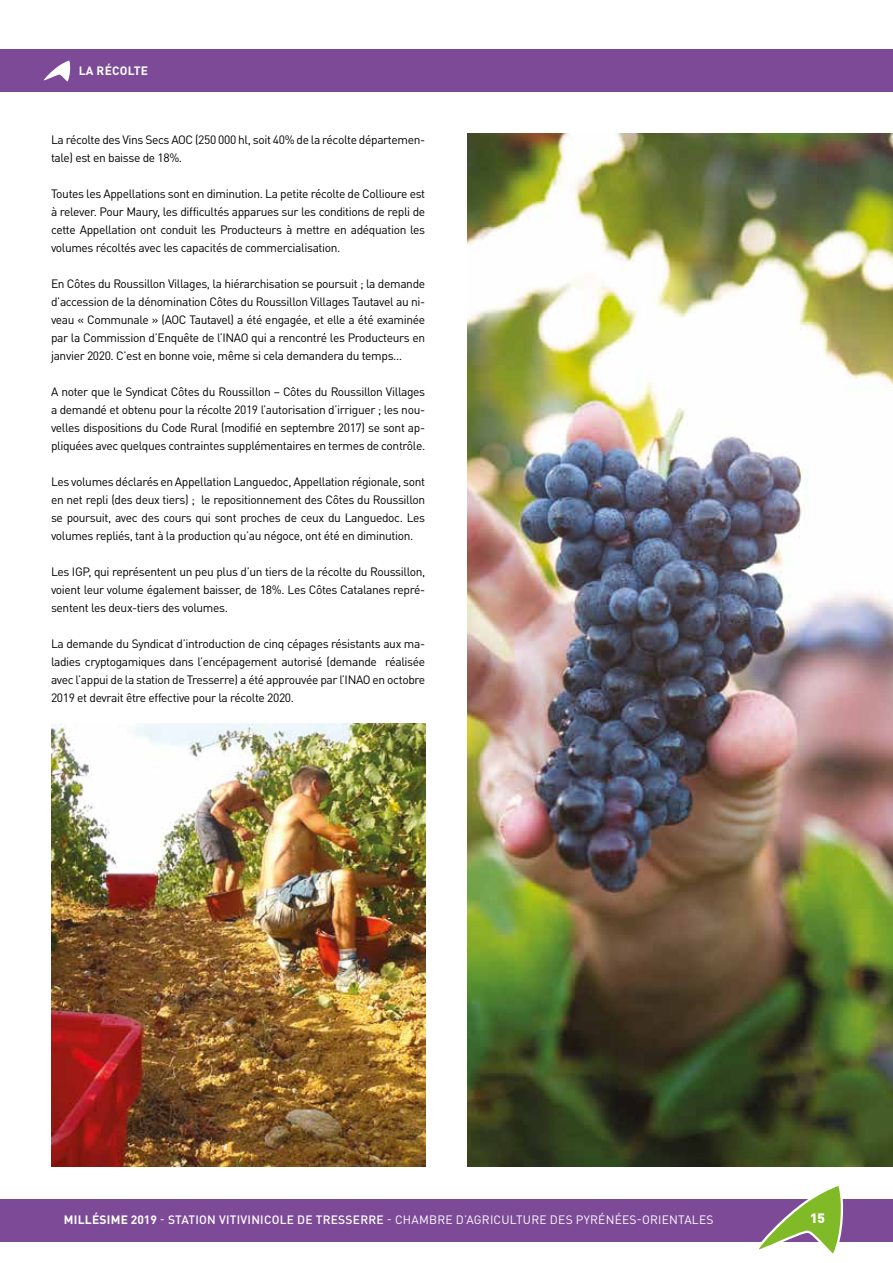
<style>
.page{position:relative;width:893px;height:1263px;background:#fff}
.page>*{position:absolute;margin:0;border:0;box-sizing:border-box;transform-origin:0 0}
.t1{font:900 13.5px "DIN Pro";color:#fff}
.t2{font:12px/18px "DIN Pro";letter-spacing:-.03em;color:#000;text-align:justify}
.t3{font:12px "DIN Pro";letter-spacing:.02em;color:#fff}
.t4{font:700 12px "DIN Pro";letter-spacing:.02em;color:#fff}
.s1{font-weight:700}
.s2{font-weight:500}
</style>
<div class="page">
<div style="left:0;top:1199px;width:893px;height:42px;background:#7d4a98"></div>
<div style="left:0;top:50px;width:893px;height:42px;background:#7d4a98"></div>
<svg style="left:44px;top:61px;width:26px;height:21px"></svg>
<svg style="left:755px;top:1186px;width:89px;height:68px"></svg>
<img style="left:468px;top:134px;width:425px;height:1032px">
<img style="left:51px;top:724px;width:374px;height:442px">
<p class="t4" style="left:79px;top:61px;width:71px">LA RÉCOLTE</p>
<p class="t2" style="left:51px;top:129px;width:376px">La récolte des Vins Secs AOC (250 000 hl, soit 40% de la récolte départemen&shy;tale) est en baisse de 18%.</p>
<p class="t2" style="left:51px;top:183px;width:376px">Toutes les Appellations sont en diminution. La petite récolte de Collioure est à relever. Pour Maury, les difficultés apparues sur les conditions de repli de cette Appellation ont conduit les Producteurs à mettre en adéquation les volumes récoltés avec les capacités de commercialisation.</p>
<p class="t2" style="left:51px;top:273px;width:376px">En Côtes du Roussillon Villages, la hiérarchisation se poursuit ; la demande d’accession de la dénomination Côtes du Roussillon Villages Tautavel au ni&shy;veau « Communale » (AOC Tautavel) a été engagée, et elle a été examinée par la Commission d’Enquête de l’INAO qui a rencontré les Producteurs en janvier 2020. C’est en bonne voie, même si cela demandera du temps…</p>
<p class="t2" style="left:51px;top:381px;width:376px">A noter que le Syndicat Côtes du Roussillon – Côtes du Roussillon Villages a demandé et obtenu pour la récolte 2019 l’autorisation d’irriguer ; les nou&shy;velles dispositions du Code Rural (modifié en septembre 2017) se sont ap&shy;pliquées avec quelques contraintes supplémentaires en termes de contrôle.</p>
<p class="t2" style="left:51px;top:471px;width:376px">Les volumes déclarés en Appellation Languedoc, Appellation régionale, sont en net repli (des deux tiers) ; le repositionnement des Côtes du Roussillon se poursuit, avec des cours qui sont proches de ceux du Languedoc. Les volumes repliés, tant à la production qu’au négoce, ont été en diminution.</p>
<p class="t2" style="left:51px;top:561px;width:376px">Les IGP, qui représentent un peu plus d’un tiers de la récolte du Roussillon, voient leur volume également baisser, de 18%. Les Côtes Catalanes repré&shy;sentent les deux-tiers des volumes.</p>
<p class="t2" style="left:51px;top:633px;width:376px">La demande du Syndicat d’introduction de cinq cépages résistants aux ma&shy;ladies cryptogamiques dans l’encépagement autorisé (demande réalisée avec l’appui de la station de Tresserre) a été approuvée par l’INAO en octobre 2019 et devrait être effective pour la récolte 2020.</p>
<p class="t3" style="left:64px;top:1210px;width:651px"><span class="s1">MILLÉSIME 2019</span> - <span class="s2">STATION VITIVINICOLE DE TRESSERRE</span> - CHAMBRE D’AGRICULTURE DES PYRÉNÉES-ORIENTALES</p>
<p class="t1" style="left:810px;top:1206px;width:17px">15</p>
</div>
